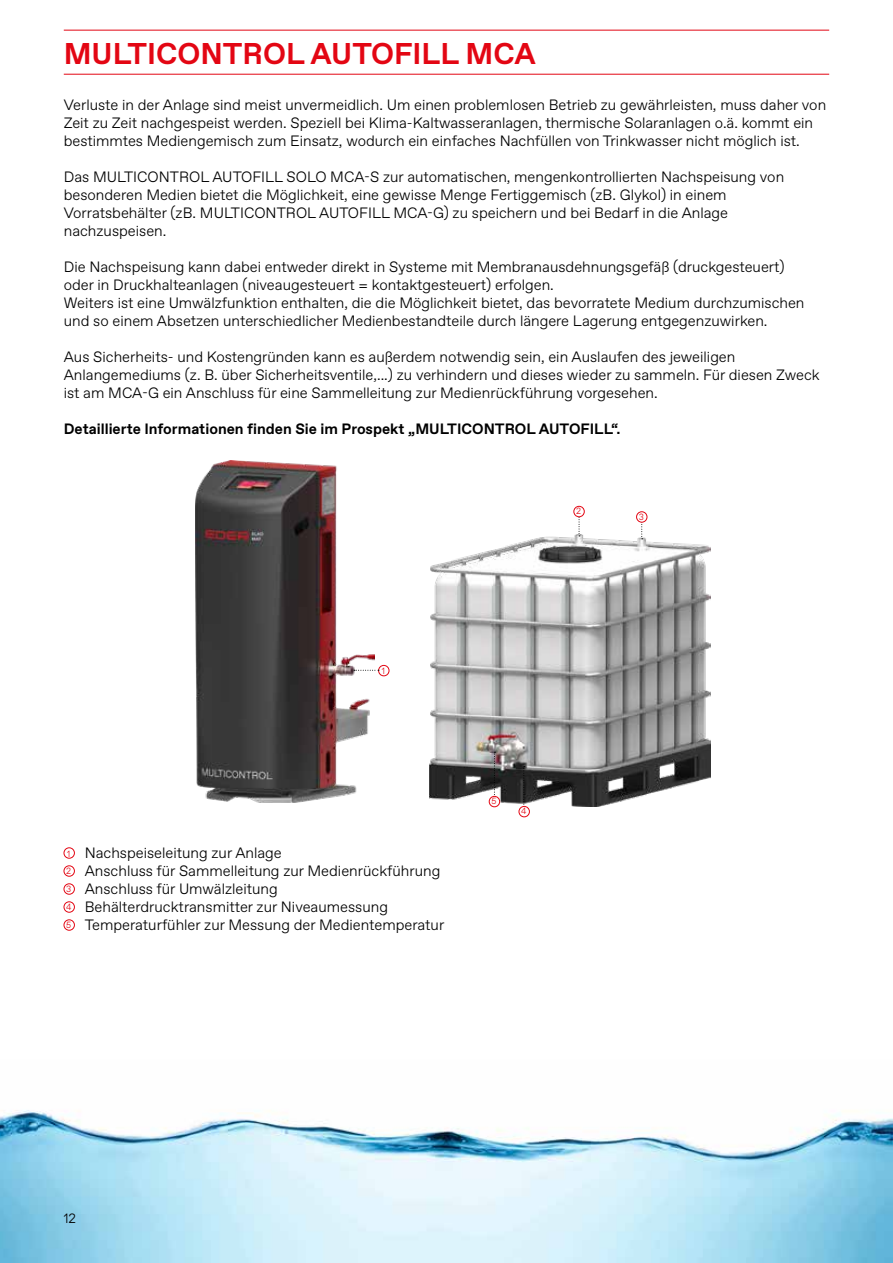
<style>
.page{position:relative;width:893px;height:1263px;background:#fff}
.page>*{position:absolute;margin:0;border:0;box-sizing:border-box;transform-origin:0 0}
.t1{font:700 30px "ABC Favorit";color:#e30613}
.t2{font:300 15px/18px "ABC Favorit";color:#000}
.t3{font:700 15px "ABC Favorit";color:#000}
.t4{font:300 13.5px "ABC Favorit";color:#000}
.t5{font:300 9px "ABC Favorit";color:#e30613}
.s1{font-size:9px;color:#e30613}
</style>
<div class="page">
<hr style="left:64px;top:30px;width:765px;height:1px;background:#e30613">
<hr style="left:64px;top:74px;width:765px;height:1px;background:#e30613">
<img style="left:430px;top:535px;width:280px;height:271px">
<img style="left:195px;top:460px;width:180px;height:343px">
<div style="left:378px;top:665px;width:11px;height:11px;border:1px solid #e30613;border-radius:50%"></div>
<svg style="left:354px;top:670px;width:25px;height:1px"></svg>
<svg style="left:579px;top:517px;width:1px;height:19px"></svg>
<svg style="left:641px;top:522px;width:2px;height:17px"></svg>
<div style="left:574px;top:506px;width:10px;height:11px;border:1px solid #e30613;border-radius:50%"></div>
<div style="left:636px;top:511px;width:11px;height:11px;border:1px solid #e30613;border-radius:50%"></div>
<svg style="left:494px;top:752px;width:1px;height:44px"></svg>
<svg style="left:523px;top:766px;width:2px;height:40px"></svg>
<div style="left:489px;top:796px;width:11px;height:11px;background:#fff;border-radius:50%"></div>
<div style="left:489px;top:796px;width:11px;height:11px;border:1px solid #e30613;border-radius:50%"></div>
<div style="left:519px;top:806px;width:11px;height:11px;border:1px solid #e30613;border-radius:50%"></div>
<div style="left:64px;top:847px;width:11px;height:11px;border:1px solid #e30613;border-radius:50%"></div>
<div style="left:64px;top:865px;width:11px;height:11px;border:1px solid #e30613;border-radius:50%"></div>
<div style="left:64px;top:883px;width:11px;height:11px;border:1px solid #e30613;border-radius:50%"></div>
<div style="left:64px;top:901px;width:11px;height:11px;border:1px solid #e30613;border-radius:50%"></div>
<div style="left:64px;top:919px;width:11px;height:11px;border:1px solid #e30613;border-radius:50%"></div>
<img style="left:0;top:1110px;width:893px;height:153px">
<h1 class="t1" style="left:64px;top:36px;width:474px">MULTICONTROL AUTOFILL MCA</h1>
<p class="t2" style="left:64px;top:96px;width:764px">Verluste in der Anlage sind meist unvermeidlich. Um einen problemlosen Betrieb zu gewährleisten, muss daher von<br>Zeit zu Zeit nachgespeist werden. Speziell bei Klima-Kaltwasseranlagen, thermische Solaranlagen o.ä. kommt ein bestimmtes Mediengemisch zum Einsatz, wodurch ein einfaches Nachfüllen von Trinkwasser nicht möglich ist.</p>
<p class="t2" style="left:64px;top:168px;width:722px">Das MULTICONTROL AUTOFILL SOLO MCA-S zur automatischen, mengenkontrollierten Nachspeisung von besonderen Medien bietet die Möglichkeit, eine gewisse Menge Fertiggemisch (zB. Glykol) in einem Vorratsbehälter (zB. MULTICONTROL AUTOFILL MCA-G) zu speichern und bei Bedarf in die Anlage nachzuspeisen.</p>
<p class="t2" style="left:64px;top:258px;width:742px">Die Nachspeisung kann dabei entweder direkt in Systeme mit Membranausdehnungsgefäß (druckgesteuert) oder in Druckhalteanlagen (niveaugesteuert = kontaktgesteuert) erfolgen.<br>Weiters ist eine Umwälzfunktion enthalten, die die Möglichkeit bietet, das bevorratete Medium durchzumischen und so einem Absetzen unterschiedlicher Medienbestandteile durch längere Lagerung entgegenzuwirken.</p>
<p class="t2" style="left:64px;top:348px;width:757px">Aus Sicherheits- und Kostengründen kann es außerdem notwendig sein, ein Auslaufen des jeweiligen<br>Anlangemediums (z. B. über Sicherheitsventile,...) zu verhindern und dieses wieder zu sammeln. Für diesen Zweck ist am MCA-G ein Anschluss für eine Sammelleitung zur Medienrückführung vorgesehen.</p>
<p class="t3" style="left:64px;top:420px;width:558px">Detaillierte Informationen finden Sie im Prospekt „MULTICONTROL AUTOFILL“.</p>
<p class="t5" style="left:576px;top:506px;width:7px">2</p>
<p class="t5" style="left:639px;top:511px;width:7px">3</p>
<p class="t5" style="left:382px;top:666px;width:5px">1</p>
<p class="t2" style="left:66px;top:844px;width:380px"><span class="s1">1</span> Nachspeiseleitung zur Anlage<br><sup>2</sup> Anschluss für Sammelleitung zur Medienrückführung <sup>3</sup> Anschluss für Umwälzleitung<br><sup>4</sup> Behälterdrucktransmitter zur Niveaumessung<br><sup>5</sup> Temperaturfühler zur Messung der Medientemperatur</p>
<p class="t5" style="left:492px;top:796px;width:7px">5</p>
<p class="t5" style="left:521px;top:806px;width:7px">4</p>
<p class="t4" style="left:64px;top:1210px;width:14px">12</p>
</div>
